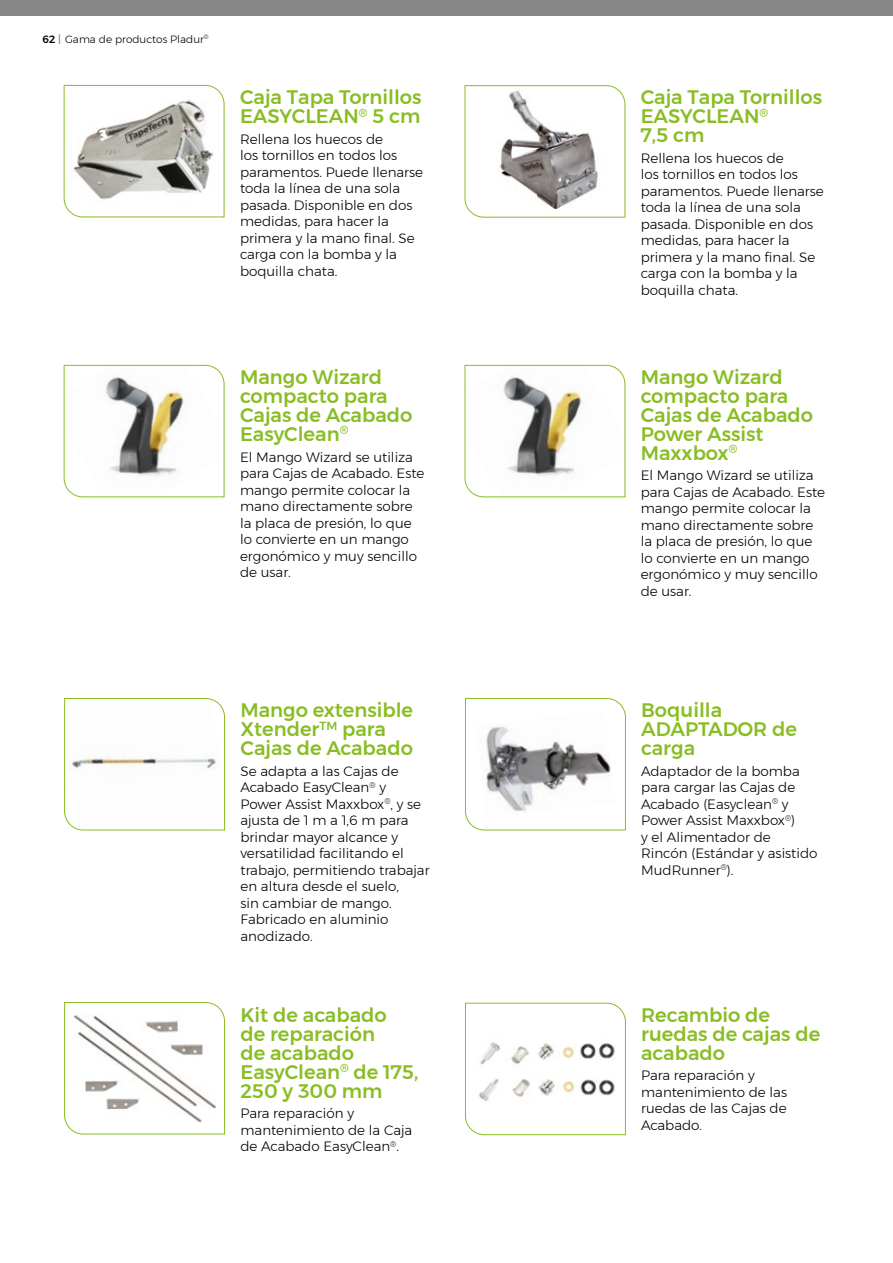
<style>
.page{position:relative;width:893px;height:1263px;background:#fff}
.page>*{position:absolute;margin:0;border:0;box-sizing:border-box;transform-origin:0 0}
.t1{font:500 19.5px/18.9px "Montserrat";color:#89bd24}
.t2{font:300 13.5px/16.5px "Montserrat";color:#000}
.t3{font:300 10.5px "Montserrat";color:#000}
.s1{font-weight:500}
.s2{font-weight:500;color:#878787}
</style>
<div class="page">
<div style="left:0;top:0;width:893px;height:16px;background:#878787"></div>
<svg style="left:63px;top:85px;width:162px;height:133px"></svg>
<svg style="left:464px;top:85px;width:162px;height:133px"></svg>
<svg style="left:63px;top:365px;width:162px;height:133px"></svg>
<svg style="left:464px;top:365px;width:162px;height:133px"></svg>
<svg style="left:64px;top:698px;width:161px;height:133px"></svg>
<svg style="left:465px;top:698px;width:161px;height:133px"></svg>
<svg style="left:64px;top:1002px;width:161px;height:133px"></svg>
<svg style="left:465px;top:1002px;width:161px;height:133px"></svg>
<p class="t3" style="left:43px;top:31px;width:168px"><span class="s1">62</span> <span class="s2">|</span> Gama de productos Pladur<sup>®</sup></p>
<h1 class="t1" style="left:240px;top:88px;width:183px">Caja Tapa Tornillos<br>EASYCLEAN<sup>®</sup> 5 cm</h1>
<p class="t2" style="left:240px;top:131px;width:185px">Rellena los huecos de<br>los tornillos en todos los paramentos. Puede llenarse toda la línea de una sola pasada. Disponible en dos medidas, para hacer la primera y la mano final. Se carga con la bomba y la boquilla chata.</p>
<h1 class="t1" style="left:240px;top:368px;width:174px">Mango Wizard compacto para<br>Cajas de Acabado<br>EasyClean<sup>®</sup></h1>
<p class="t2" style="left:240px;top:448px;width:186px">El Mango Wizard se utiliza para Cajas de Acabado. Este mango permite colocar la mano directamente sobre la placa de presión, lo que lo convierte en un mango ergonómico y muy sencillo de usar.</p>
<h1 class="t1" style="left:240px;top:701px;width:174px">Mango extensible<br>Xtender<sup>TM</sup> para<br>Cajas de Acabado</h1>
<p class="t2" style="left:240px;top:762px;width:191px">Se adapta a las Cajas de<br>Acabado EasyClean<sup>®</sup> y<br>Power Assist Maxxbox<sup>®</sup>, y se ajusta de 1 m a 1,6 m para brindar mayor alcance y versatilidad facilitando el trabajo, permitiendo trabajar en altura desde el suelo,<br>sin cambiar de mango.<br>Fabricado en aluminio anodizado.</p>
<h1 class="t1" style="left:240px;top:1005px;width:179px">Kit de acabado<br>de reparación<br>de acabado<br>EasyClean<sup>®</sup> de 175,<br>250 y 300 mm</h1>
<p class="t2" style="left:240px;top:1105px;width:173px">Para reparación y mantenimiento de la Caja de Acabado EasyClean<sup>®</sup>.</p>
<h1 class="t1" style="left:641px;top:88px;width:183px">Caja Tapa Tornillos<br>EASYCLEAN<sup>®<br></sup>7,5 cm</h1>
<p class="t2" style="left:641px;top:150px;width:185px">Rellena los huecos de<br>los tornillos en todos los paramentos. Puede llenarse toda la línea de una sola pasada. Disponible en dos medidas, para hacer la primera y la mano final. Se carga con la bomba y la boquilla chata.</p>
<h1 class="t1" style="left:641px;top:368px;width:174px">Mango Wizard compacto para<br>Cajas de Acabado<br>Power Assist<br>Maxxbox<sup>®</sup></h1>
<p class="t2" style="left:641px;top:467px;width:186px">El Mango Wizard se utiliza para Cajas de Acabado. Este mango permite colocar la mano directamente sobre la placa de presión, lo que lo convierte en un mango ergonómico y muy sencillo de usar.</p>
<h1 class="t1" style="left:641px;top:701px;width:157px">Boquilla<br>ADAPTADOR de carga</h1>
<p class="t2" style="left:641px;top:762px;width:178px">Adaptador de la bomba para cargar las Cajas de<br>Acabado (Easyclean<sup>®</sup> y<br>Power Assist Maxxbox<sup>®</sup>)<br>y el Alimentador de<br>Rincón (Estándar y asistido<br>MudRunner<sup>®</sup>).</p>
<h1 class="t1" style="left:641px;top:1005px;width:181px">Recambio de ruedas de cajas de acabado</h1>
<p class="t2" style="left:641px;top:1067px;width:147px">Para reparación y mantenimiento de las ruedas de las Cajas de<br>Acabado.</p>
</div>
